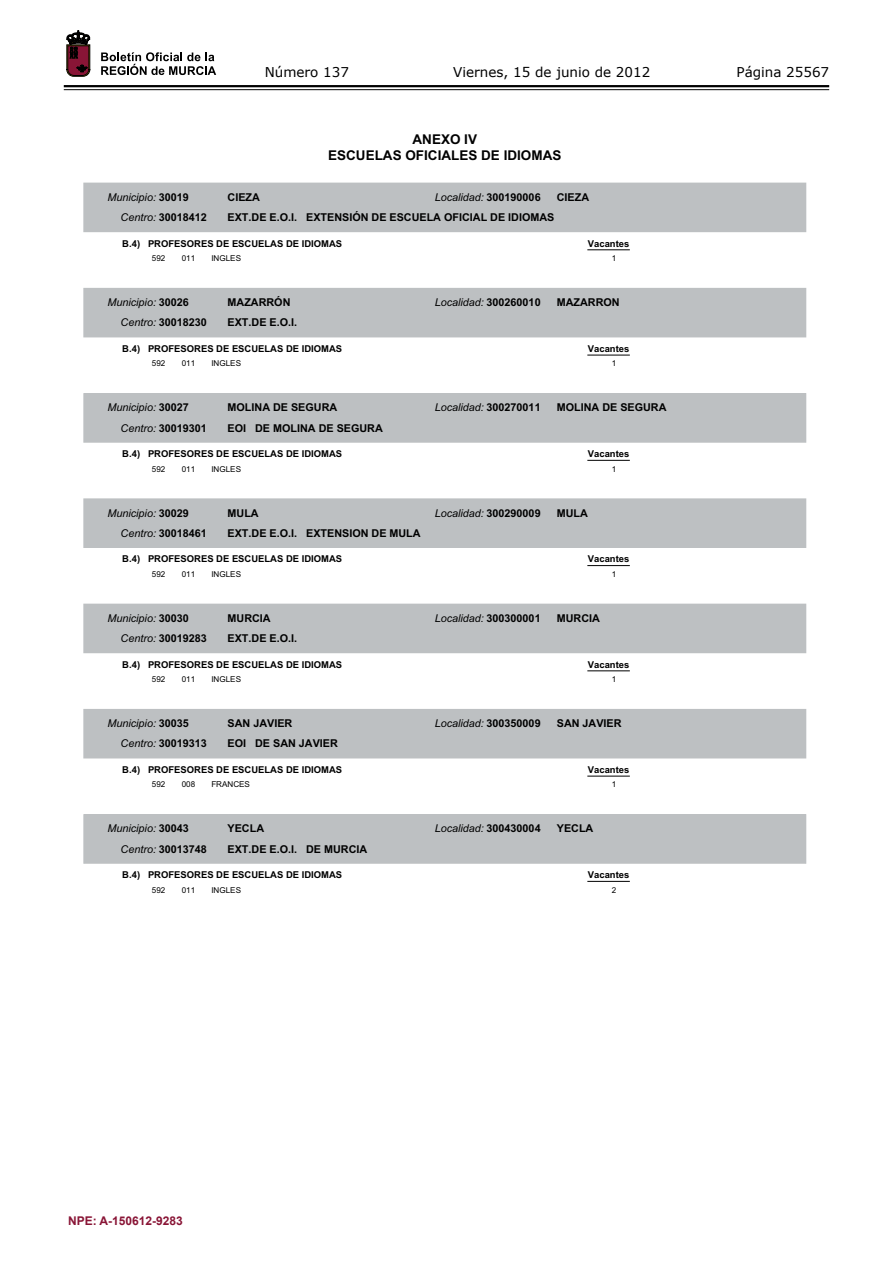
<style>
.page{position:relative;width:893px;height:1263px;background:#fff}
.page>*{position:absolute;margin:0;border:0;box-sizing:border-box;transform-origin:0 0}
.t1{font:13.5px "Verdana";color:#000}
.t2{font:700 13.5px/15.8px "Arial";color:#000;text-align:center}
.t3{font:700 12px "Arial";color:#891536}
.t4{font:italic 10.8px/20.2px "Arial";color:#000}
.t5{font:700 10.8px/20.2px "Arial";color:#000}
.t6{font:700 9.45px "Arial";color:#000}
.t7{font:8.1px "Arial";color:#000}
.s1{font-weight:700;font-style:normal}
</style>
<div class="page">
<hr style="left:64px;top:85px;width:765px;height:2px;background:#000">
<hr style="left:64px;top:89px;width:765px;height:1px;background:#000">
<svg style="left:101px;top:52px;width:115px;height:23px"></svg>
<svg style="left:67px;top:31px;width:23px;height:45px"></svg>
<div style="left:84px;top:183px;width:722px;height:49px;background:#bdc0c2"></div>
<hr style="left:588px;top:249px;width:41px;height:1px;background:#000">
<div style="left:84px;top:288px;width:722px;height:49px;background:#bdc0c2"></div>
<hr style="left:588px;top:355px;width:41px;height:1px;background:#000">
<div style="left:84px;top:394px;width:722px;height:48px;background:#bdc0c2"></div>
<hr style="left:588px;top:460px;width:41px;height:1px;background:#000">
<div style="left:84px;top:499px;width:722px;height:48px;background:#bdc0c2"></div>
<hr style="left:588px;top:565px;width:41px;height:1px;background:#000">
<div style="left:84px;top:604px;width:722px;height:49px;background:#bdc0c2"></div>
<hr style="left:588px;top:670px;width:41px;height:1px;background:#000">
<div style="left:84px;top:709px;width:722px;height:49px;background:#bdc0c2"></div>
<hr style="left:588px;top:776px;width:41px;height:1px;background:#000">
<div style="left:84px;top:815px;width:722px;height:48px;background:#bdc0c2"></div>
<hr style="left:588px;top:881px;width:41px;height:1px;background:#000">
<p class="t1" style="left:265px;top:62px;width:86px">Número 137</p>
<p class="t1" style="left:453px;top:62px;width:199px">Viernes, 15 de junio de 2012</p>
<p class="t1" style="left:736px;top:62px;width:94px">Página 25567</p>
<p class="t2" style="left:328px;top:132px;width:235px">ANEXO IV<br>ESCUELAS OFICIALES DE IDIOMAS</p>
<p class="t5" style="left:228px;top:187px;width:328px">CIEZA<br>EXT.DE E.O.I. EXTENSIÓN DE ESCUELA OFICIAL DE IDIOMAS</p>
<p class="t5" style="left:557px;top:187px;width:34px">CIEZA</p>
<p class="t6" style="left:122px;top:237px;width:221px">B.4) PROFESORES DE ESCUELAS DE IDIOMAS</p>
<p class="t6" style="left:588px;top:237px;width:43px">Vacantes</p>
<p class="t7" style="left:152px;top:253px;width:15px">592</p>
<p class="t7" style="left:182px;top:253px;width:15px">011</p>
<p class="t7" style="left:211px;top:253px;width:31px">INGLES</p>
<p class="t7" style="left:612px;top:253px;width:6px">1</p>
<p class="t4" style="left:121px;top:292px;width:88px;text-indent:-13px">Municipio: <span class="s1">30026<br></span>Centro: <span class="s1">30018230</span></p>
<p class="t4" style="left:435px;top:292px;width:107px">Localidad: <span class="s1">300260010</span></p>
<p class="t4" style="left:121px;top:187px;width:88px;text-indent:-13px">Municipio: <span class="s1">30019<br></span>Centro: <span class="s1">30018412</span></p>
<p class="t4" style="left:435px;top:187px;width:107px">Localidad: <span class="s1">300190006</span></p>
<p class="t5" style="left:228px;top:292px;width:71px">MAZARRÓN<br>EXT.DE E.O.I.</p>
<p class="t5" style="left:557px;top:292px;width:64px">MAZARRON</p>
<p class="t6" style="left:122px;top:342px;width:221px">B.4) PROFESORES DE ESCUELAS DE IDIOMAS</p>
<p class="t6" style="left:588px;top:342px;width:43px">Vacantes</p>
<p class="t7" style="left:152px;top:358px;width:15px">592</p>
<p class="t7" style="left:182px;top:358px;width:15px">011</p>
<p class="t7" style="left:211px;top:358px;width:31px">INGLES</p>
<p class="t7" style="left:612px;top:358px;width:6px">1</p>
<p class="t4" style="left:121px;top:397px;width:88px;text-indent:-13px">Municipio: <span class="s1">30027<br></span>Centro: <span class="s1">30019301</span></p>
<p class="t4" style="left:435px;top:397px;width:107px">Localidad: <span class="s1">300270011</span></p>
<p class="t5" style="left:228px;top:398px;width:157px">MOLINA DE SEGURA<br>EOI DE MOLINA DE SEGURA</p>
<p class="t5" style="left:557px;top:398px;width:111px">MOLINA DE SEGURA</p>
<p class="t6" style="left:122px;top:448px;width:221px">B.4) PROFESORES DE ESCUELAS DE IDIOMAS</p>
<p class="t6" style="left:588px;top:448px;width:43px">Vacantes</p>
<p class="t7" style="left:152px;top:463px;width:15px">592</p>
<p class="t7" style="left:182px;top:463px;width:15px">011</p>
<p class="t7" style="left:211px;top:463px;width:31px">INGLES</p>
<p class="t7" style="left:612px;top:463px;width:6px">1</p>
<p class="t4" style="left:121px;top:503px;width:88px;text-indent:-13px">Municipio: <span class="s1">30029<br></span>Centro: <span class="s1">30018461</span></p>
<p class="t4" style="left:435px;top:503px;width:107px">Localidad: <span class="s1">300290009</span></p>
<p class="t5" style="left:228px;top:503px;width:195px">MULA<br>EXT.DE E.O.I. EXTENSION DE MULA</p>
<p class="t5" style="left:557px;top:503px;width:33px">MULA</p>
<p class="t6" style="left:122px;top:553px;width:221px">B.4) PROFESORES DE ESCUELAS DE IDIOMAS</p>
<p class="t6" style="left:588px;top:553px;width:43px">Vacantes</p>
<p class="t7" style="left:152px;top:569px;width:15px">592</p>
<p class="t7" style="left:182px;top:569px;width:15px">011</p>
<p class="t7" style="left:211px;top:569px;width:31px">INGLES</p>
<p class="t7" style="left:612px;top:569px;width:6px">1</p>
<p class="t4" style="left:121px;top:608px;width:88px;text-indent:-13px">Municipio: <span class="s1">30030<br></span>Centro: <span class="s1">30019283</span></p>
<p class="t4" style="left:435px;top:608px;width:107px">Localidad: <span class="s1">300300001</span></p>
<p class="t5" style="left:228px;top:608px;width:71px">MURCIA<br>EXT.DE E.O.I.</p>
<p class="t5" style="left:557px;top:608px;width:45px">MURCIA</p>
<p class="t6" style="left:122px;top:658px;width:221px">B.4) PROFESORES DE ESCUELAS DE IDIOMAS</p>
<p class="t6" style="left:588px;top:658px;width:43px">Vacantes</p>
<p class="t7" style="left:152px;top:674px;width:15px">592</p>
<p class="t7" style="left:182px;top:674px;width:15px">011</p>
<p class="t7" style="left:211px;top:674px;width:31px">INGLES</p>
<p class="t7" style="left:612px;top:674px;width:6px">1</p>
<p class="t4" style="left:121px;top:713px;width:88px;text-indent:-13px">Municipio: <span class="s1">30035<br></span>Centro: <span class="s1">30019313</span></p>
<p class="t4" style="left:435px;top:713px;width:107px">Localidad: <span class="s1">300350009</span></p>
<p class="t5" style="left:228px;top:713px;width:112px">SAN JAVIER<br>EOI DE SAN JAVIER</p>
<p class="t5" style="left:557px;top:713px;width:66px">SAN JAVIER</p>
<p class="t6" style="left:122px;top:763px;width:221px">B.4) PROFESORES DE ESCUELAS DE IDIOMAS</p>
<p class="t6" style="left:588px;top:763px;width:43px">Vacantes</p>
<p class="t7" style="left:152px;top:779px;width:15px">592</p>
<p class="t7" style="left:182px;top:779px;width:15px">008</p>
<p class="t7" style="left:211px;top:779px;width:40px">FRANCES</p>
<p class="t7" style="left:612px;top:779px;width:6px">1</p>
<p class="t4" style="left:121px;top:818px;width:88px;text-indent:-13px">Municipio: <span class="s1">30043<br></span>Centro: <span class="s1">30013748</span></p>
<p class="t4" style="left:435px;top:818px;width:107px">Localidad: <span class="s1">300430004</span></p>
<p class="t5" style="left:228px;top:819px;width:141px">YECLA<br>EXT.DE E.O.I. DE MURCIA</p>
<p class="t5" style="left:557px;top:819px;width:38px">YECLA</p>
<p class="t6" style="left:122px;top:869px;width:221px">B.4) PROFESORES DE ESCUELAS DE IDIOMAS</p>
<p class="t6" style="left:588px;top:869px;width:43px">Vacantes</p>
<p class="t7" style="left:152px;top:884px;width:15px">592</p>
<p class="t7" style="left:182px;top:884px;width:15px">011</p>
<p class="t7" style="left:211px;top:884px;width:31px">INGLES</p>
<p class="t7" style="left:612px;top:884px;width:6px">2</p>
<p class="t3" style="left:68px;top:1213px;width:116px">NPE: A-150612-9283</p>
</div>
